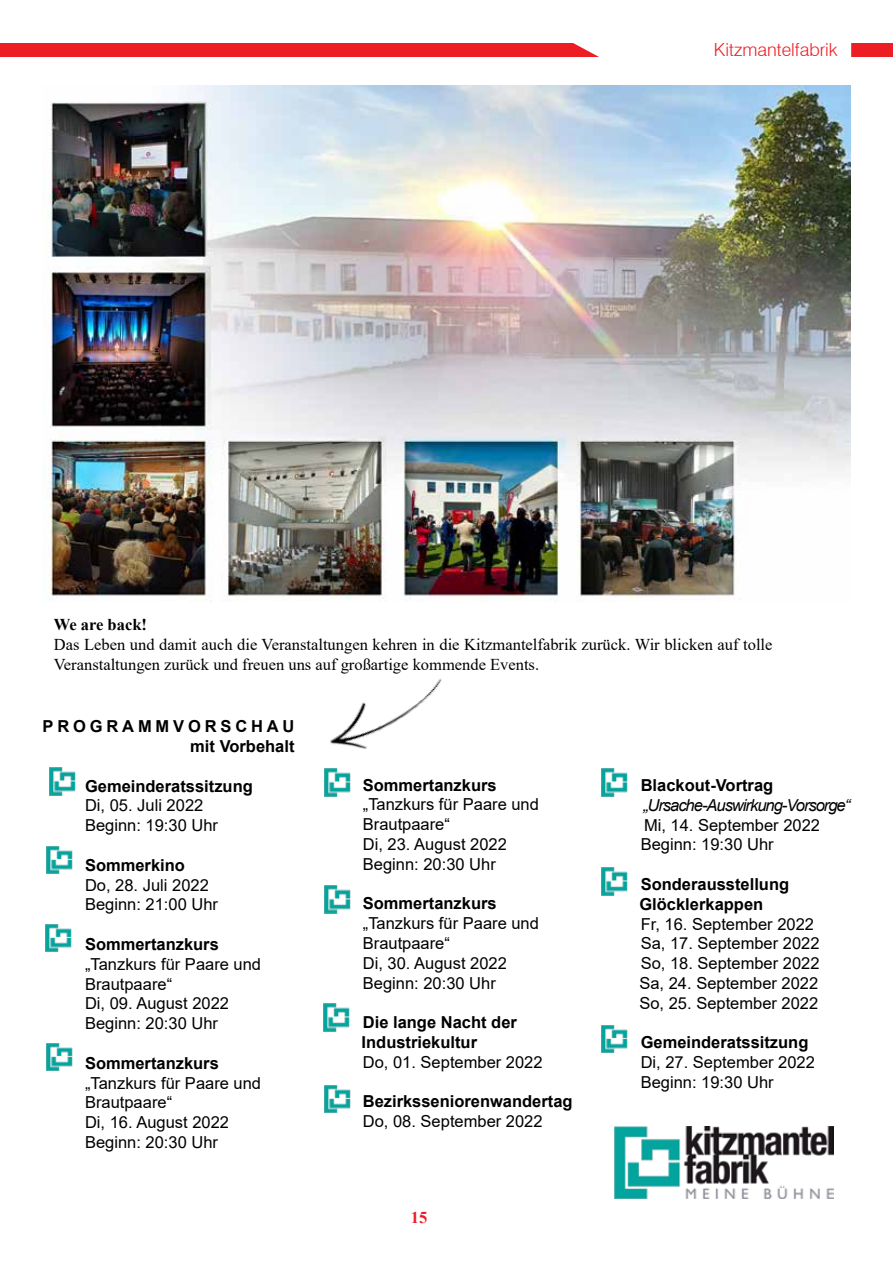
<style>
.page{position:relative;width:893px;height:1263px;background:#fff}
.page>*{position:absolute;margin:0;border:0;box-sizing:border-box;transform-origin:0 0}
.t1{font:300 18px "Swiss 721 BT";color:#ed1d24}
.t2{font:16.5px/19.8px "Arial";color:#000}
.t3{font:700 16.5px/19.8px "Arial";color:#000}
.t4{font:16.5px/19.8px "Times New Roman";color:#000}
.t5{font:italic 16.5px "Arial";letter-spacing:-.06em;color:#000}
.t6{font:700 16.5px/19.8px "Arial";letter-spacing:.235em;color:#000;text-align:right}
.t7{font:700 16.5px "Times New Roman";color:#000}
.t8{font:700 16.5px "Times New Roman";color:#ed1d24}
</style>
<div class="page">
<div style="left:0;top:43px;width:893px;height:13px;background:#ed1d24"></div>
<div style="left:569px;top:43px;width:282px;height:14px;background:#fff"></div>
<img style="left:50px;top:768px;width:26px;height:27px">
<img style="left:324px;top:777px;width:26px;height:19px">
<img style="left:324px;top:886px;width:26px;height:27px">
<img style="left:46px;top:924px;width:26px;height:27px">
<img style="left:324px;top:1085px;width:26px;height:28px">
<img style="left:46px;top:846px;width:26px;height:28px">
<img style="left:46px;top:1043px;width:26px;height:28px">
<img style="left:324px;top:1004px;width:26px;height:27px">
<img style="left:44px;top:86px;width:806px;height:515px">
<img style="left:602px;top:769px;width:26px;height:27px">
<img style="left:602px;top:868px;width:26px;height:27px">
<img style="left:602px;top:1025px;width:26px;height:28px">
<img style="left:324px;top:678px;width:118px;height:99px">
<img style="left:615px;top:1127px;width:219px;height:71px">
<p class="t1" style="left:714px;top:39px;width:125px">Kitzmantelfabrik</p>
<p class="t7" style="left:54px;top:613px;width:95px">We are back!</p>
<p class="t4" style="left:54px;top:634px;width:720px">Das Leben und damit auch die Veranstaltungen kehren in die Kitzmantelfabrik zurück. Wir blicken auf tolle<br>Veranstaltungen zurück und freuen uns auf großartige kommende Events.</p>
<p class="t6" style="left:43px;top:717px;width:253px">PROGRAMMVORSCHAU mit Vorbehalt</p>
<p class="t3" style="left:85px;top:776px;width:169px">Gemeinderatssitzung</p>
<p class="t2" style="left:85px;top:795px;width:134px">Di, 05. Juli 2022<br>Beginn: 19:30 Uhr</p>
<p class="t3" style="left:85px;top:855px;width:101px">Sommerkino</p>
<p class="t2" style="left:85px;top:875px;width:134px">Do, 28. Juli 2022<br>Beginn: 21:00 Uhr</p>
<p class="t3" style="left:85px;top:934px;width:135px">Sommertanzkurs</p>
<p class="t2" style="left:85px;top:954px;width:178px">„Tanzkurs für Paare und<br>Brautpaare“<br>Di, 09. August 2022<br>Beginn: 20:30 Uhr</p>
<p class="t3" style="left:85px;top:1053px;width:135px">Sommertanzkurs</p>
<p class="t2" style="left:85px;top:1073px;width:178px">„Tanzkurs für Paare und<br>Brautpaare“<br>Di, 16. August 2022<br>Beginn: 20:30 Uhr</p>
<p class="t3" style="left:363px;top:775px;width:135px">Sommertanzkurs</p>
<p class="t2" style="left:363px;top:794px;width:178px">„Tanzkurs für Paare und<br>Brautpaare“<br>Di, 23. August 2022<br>Beginn: 20:30 Uhr</p>
<p class="t3" style="left:363px;top:894px;width:135px">Sommertanzkurs</p>
<p class="t2" style="left:363px;top:913px;width:178px">„Tanzkurs für Paare und<br>Brautpaare“<br>Di, 30. August 2022<br>Beginn: 20:30 Uhr</p>
<p class="t3" style="left:362px;top:1013px;width:157px">Die lange Nacht der<br>Industriekultur</p>
<p class="t2" style="left:363px;top:1052px;width:181px">Do, 01. September 2022</p>
<p class="t3" style="left:363px;top:1092px;width:211px">Bezirksseniorenwandertag</p>
<p class="t2" style="left:363px;top:1111px;width:181px">Do, 08. September 2022</p>
<p class="t8" style="left:411px;top:1206px;width:18px">15</p>
<p class="t3" style="left:641px;top:775px;width:134px">Blackout-Vortrag</p>
<p class="t5" style="left:643px;top:794px;width:209px">„Ursache-Auswirkung-Vorsorge“</p>
<p class="t2" style="left:641px;top:815px;width:181px">Mi, 14. September 2022<br>Beginn: 19:30 Uhr</p>
<p class="t3" style="left:639px;top:874px;width:151px">Sonderausstellung<br>Glöcklerkappen</p>
<p class="t2" style="left:639px;top:914px;width:182px">Fr, 16. September 2022<br>Sa, 17. September 2022<br>So, 18. September 2022<br>Sa, 24. September 2022<br>So, 25. September 2022</p>
<p class="t3" style="left:641px;top:1033px;width:169px">Gemeinderatssitzung</p>
<p class="t2" style="left:641px;top:1052px;width:176px">Di, 27. September 2022<br>Beginn: 19:30 Uhr</p>
</div>
